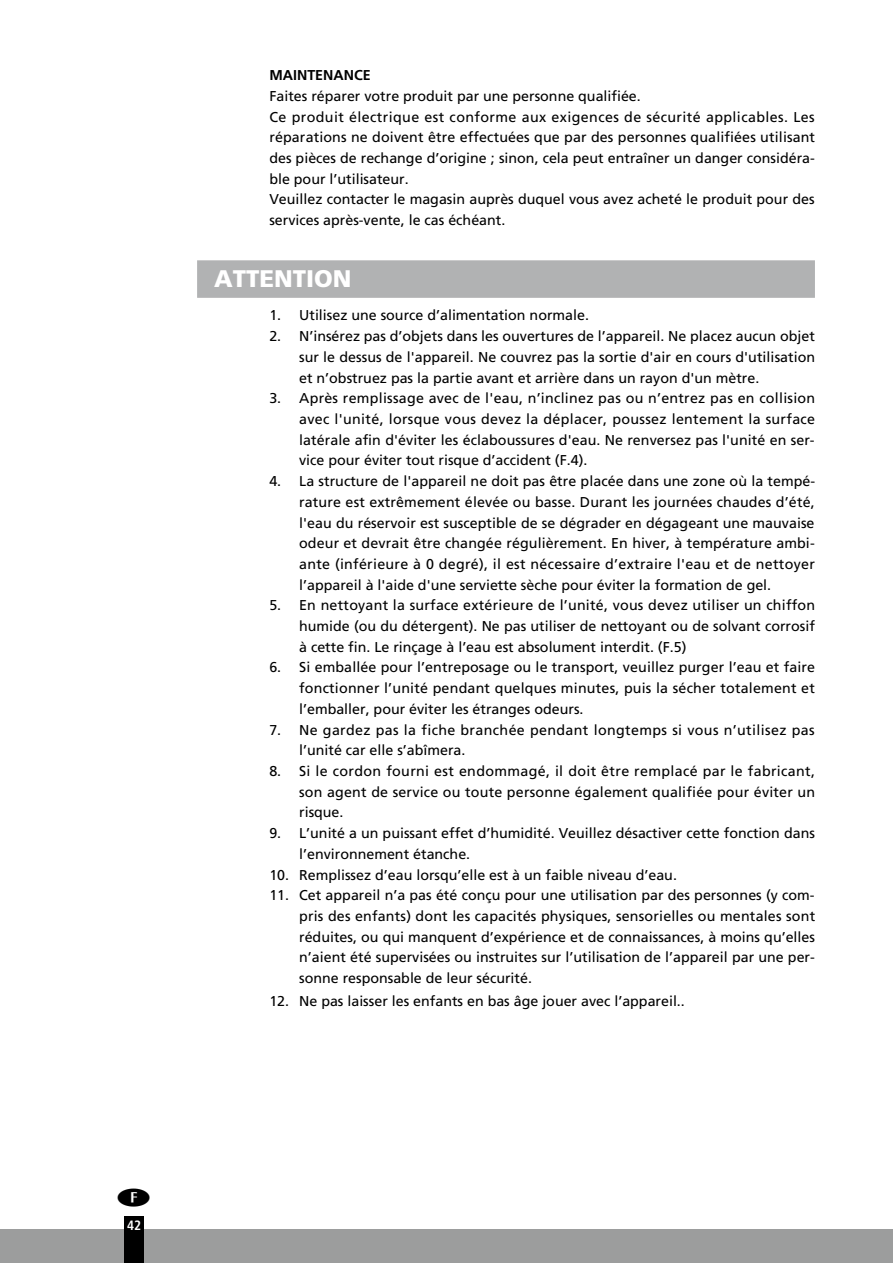
<style>
.page{position:relative;width:893px;height:1263px;background:#fff}
.page>*{position:absolute;margin:0;border:0;box-sizing:border-box;transform-origin:0 0}
.t1{font:900 24px "Frutiger LT Com";color:#fff}
.t2{font:14.25px/20.7px "Frutiger LT Com";color:#000;text-align:justify}
.t3{font:14.25px/20.7px "Frutiger LT Com";letter-spacing:.025em;color:#000}
.t4{font:700 14.25px "Frutiger LT Com";color:#000}
.t5{font:700 condensed 13.5px "Frutiger LT Com";color:#fff}
</style>
<div class="page">
<div style="left:0;top:1229px;width:893px;height:34px;background:#9c9d9d"></div>
<div style="left:124px;top:1216px;width:20px;height:47px;background:#000"></div>
<div style="left:197px;top:260px;width:618px;height:38px;background:#b1b2b3"></div>
<p class="t4" style="left:269px;top:67px;width:103px">MAINTENANCE</p>
<p class="t2" style="left:269px;top:86px;width:547px;text-align:left">Faites réparer votre produit par une personne qualifiée.<br>Ce produit électrique est conforme aux exigences de sécurité applicables. Les réparations ne doivent être effectuées que par des personnes qualifiées utilisant des pièces de rechange d’origine ; sinon, cela peut entraîner un danger considéra&shy;ble pour l’utilisateur.<br>Veuillez contacter le magasin auprès duquel vous avez acheté le produit pour des services après-vente, le cas échéant.</p>
<h1 class="t1" style="left:214px;top:264px;width:139px">ATTENTION</h1>
<p class="t2" style="left:269px;top:305px;width:321px">1. Utilisez une source d’alimentation normale.</p>
<p class="t2" style="left:299px;top:326px;width:518px;text-indent:-30px">2. N’insérez pas d’objets dans les ouvertures de l’appareil. Ne placez aucun objet sur le dessus de l'appareil. Ne couvrez pas la sortie d'air en cours d'utilisation et n’obstruez pas la partie avant et arrière dans un rayon d'un mètre.</p>
<p class="t2" style="left:299px;top:388px;width:518px;text-indent:-30px">3. Après remplissage avec de l'eau, n’inclinez pas ou n’entrez pas en collision avec l'unité, lorsque vous devez la déplacer, poussez lentement la surface latérale afin d'éviter les éclaboussures d'eau. Ne renversez pas l'unité en ser&shy;vice pour éviter tout risque d’accident (F.4).</p>
<p class="t2" style="left:299px;top:471px;width:518px;text-indent:-30px">4. La structure de l'appareil ne doit pas être placée dans une zone où la tempé&shy;rature est extrêmement élevée ou basse. Durant les journées chaudes d’été, l'eau du réservoir est susceptible de se dégrader en dégageant une mauvaise odeur et devrait être changée régulièrement. En hiver, à température ambi&shy;ante (inférieure à 0 degré), il est nécessaire d’extraire l'eau et de nettoyer l’appareil à l'aide d'une serviette sèche pour éviter la formation de gel.</p>
<p class="t2" style="left:299px;top:595px;width:518px;text-indent:-30px">5. En nettoyant la surface extérieure de l’unité, vous devez utiliser un chiffon humide (ou du détergent). Ne pas utiliser de nettoyant ou de solvant corrosif à cette fin. Le rinçage à l’eau est absolument interdit. (F.5)</p>
<p class="t2" style="left:299px;top:657px;width:517px;text-indent:-30px">6. Si emballée pour l’entreposage ou le transport, veuillez purger l’eau et faire fonctionner l’unité pendant quelques minutes, puis la sécher totalement et l’emballer, pour éviter les étranges odeurs.</p>
<p class="t3" style="left:299px;top:719px;width:517px;text-indent:-30px">7. Ne gardez pas la fiche branchée pendant longtemps si vous n’utilisez pas l’unité car elle s’abîmera.</p>
<p class="t2" style="left:299px;top:761px;width:517px;text-indent:-30px">8. Si le cordon fourni est endommagé, il doit être remplacé par le fabricant, son agent de service ou toute personne également qualifiée pour éviter un risque.</p>
<p class="t2" style="left:299px;top:823px;width:517px;text-indent:-30px">9. L’unité a un puissant effet d’humidité. Veuillez désactiver cette fonction dans l’environnement étanche.</p>
<p class="t2" style="left:269px;top:864px;width:409px">10. Remplissez d’eau lorsqu’elle est à un faible niveau d’eau.</p>
<p class="t2" style="left:299px;top:885px;width:518px;text-indent:-30px">11. Cet appareil n’a pas été conçu pour une utilisation par des personnes (y com&shy;pris des enfants) dont les capacités physiques, sensorielles ou mentales sont réduites, ou qui manquent d’expérience et de connaissances, à moins qu’elles n’aient été supervisées ou instruites sur l’utilisation de l’appareil par une per&shy;sonne responsable de leur sécurité.</p>
<p class="t2" style="left:269px;top:990px;width:417px">12. Ne pas laisser les enfants en bas âge jouer avec l’appareil..</p>
<p class="t5" style="left:127px;top:1217px;width:16px">42</p>
</div>
